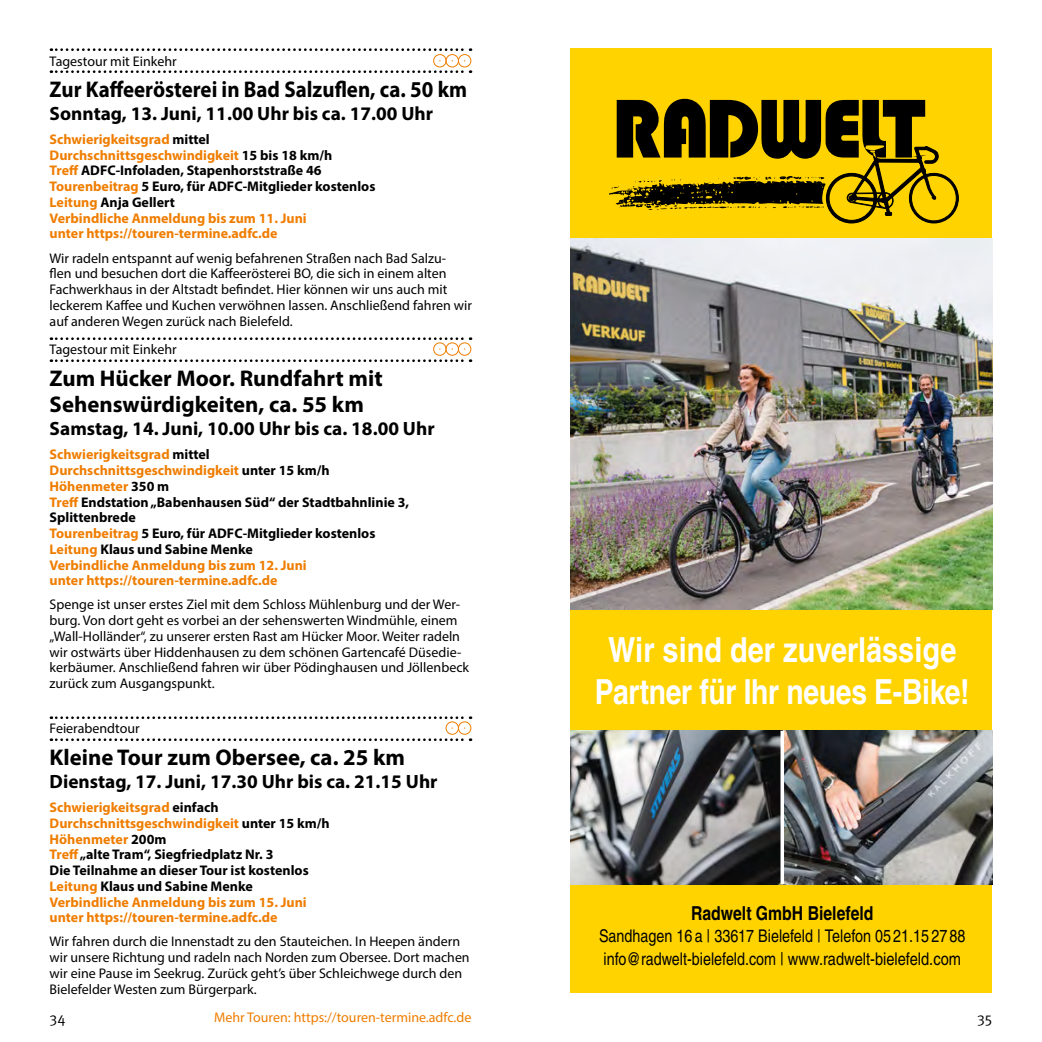
<style>
.page{position:relative;width:1042px;height:1042px;background:#fff}
.page>*{position:absolute;margin:0;border:0;box-sizing:border-box;transform-origin:0 0}
.t1{font:700 34.65px/42.5px "Nimbus San Con LOT";letter-spacing:-.01em;color:#fff;text-align:center}
.t2{font:700 22.75px/26.2px "Myriad Pro";color:#000}
.t3{font:700 22.75px "Myriad Pro";color:#000;scale:.92 1}
.t4{font:700 19.25px "Myriad Pro";color:#000}
.t5{font:700 19.25px "Nimbus San Con LOT";color:#000}
.t6{font:17.5px/22.8px "Nimbus San Con LOT";color:#000}
.t7{font:14.88px "Meta Pro Norm";color:#000}
.t8{font:14px/15.8px "Myriad Pro";color:#000}
.t9{font:700 14px/15.8px "Myriad Pro";color:#ef7d00}
.t10{font:14px "Myriad Pro";color:#ef7d00}
.s1{color:#000}
</style>
<div class="page">
<svg style="left:51px;top:70px;width:420px;height:3px"></svg>
<svg style="left:51px;top:48px;width:420px;height:3px"></svg>
<svg style="left:51px;top:337px;width:420px;height:3px"></svg>
<svg style="left:51px;top:359px;width:420px;height:3px"></svg>
<div style="left:433px;top:342px;width:13px;height:14px;border:1px solid #ef7d00;border-radius:50%"></div>
<div style="left:445px;top:342px;width:14px;height:14px;border:1px solid #ef7d00;border-radius:50%"></div>
<div style="left:458px;top:342px;width:13px;height:14px;border:1px solid #ef7d00;border-radius:50%"></div>
<div style="left:433px;top:54px;width:13px;height:13px;border:1px solid #ef7d00;border-radius:50%"></div>
<div style="left:445px;top:54px;width:14px;height:13px;border:1px solid #ef7d00;border-radius:50%"></div>
<div style="left:458px;top:54px;width:13px;height:13px;border:1px solid #ef7d00;border-radius:50%"></div>
<div style="left:570px;top:48px;width:422px;height:944px;background:#ffd300"></div>
<svg style="left:609px;top:99px;width:349px;height:124px"></svg>
<img style="left:570px;top:239px;width:422px;height:370px">
<img style="left:570px;top:731px;width:422px;height:153px">
<svg style="left:780px;top:731px;width:4px;height:153px"></svg>
<svg style="left:51px;top:716px;width:420px;height:3px"></svg>
<svg style="left:51px;top:738px;width:420px;height:3px"></svg>
<div style="left:445px;top:721px;width:14px;height:14px;border:1px solid #ef7d00;border-radius:50%"></div>
<div style="left:458px;top:721px;width:13px;height:14px;border:1px solid #ef7d00;border-radius:50%"></div>
<p class="t8" style="left:50px;top:53px;width:129px">Tagestour mit Einkehr</p>
<h2 class="t3" style="left:50px;top:74px;width:455px">Zur Kaffeerösterei in Bad Salzuflen, ca. 50 km</h2>
<h3 class="t4" style="left:50px;top:101px;width:385px">Sonntag, 13. Juni, 11.00 Uhr bis ca. 17.00 Uhr</h3>
<p class="t9" style="left:50px;top:131px;width:327px">Schwierigkeitsgrad <span class="s1">mittel </span>Durchschnittsgeschwindigkeit <span class="s1">15 bis 18 km/h<br></span>Treff <span class="s1">ADFC-Infoladen, Stapenhorststraße 46<br></span>Tourenbeitrag <span class="s1">5 Euro, für ADFC-Mitglieder kostenlos </span>Leitung <span class="s1">Anja Gellert<br></span>Verbindliche Anmeldung bis zum 11. Juni<br>unter https://touren-termine.adfc.de</p>
<p class="t8" style="left:50px;top:250px;width:424px">Wir radeln entspannt auf wenig befahrenen Straßen nach Bad Salzu-<br>flen und besuchen dort die Kaffeerösterei BO, die sich in einem alten Fachwerkhaus in der Altstadt befindet. Hier können wir uns auch mit leckerem Kaffee und Kuchen verwöhnen lassen. Anschließend fahren wir auf anderen Wegen zurück nach Bielefeld.</p>
<p class="t8" style="left:50px;top:341px;width:129px">Tagestour mit Einkehr</p>
<h2 class="t2" style="left:50px;top:364px;width:335px">Zum Hücker Moor. Rundfahrt mit<br>Sehenswürdigkeiten, ca. 55 km</h2>
<h3 class="t4" style="left:50px;top:416px;width:386px">Samstag, 14. Juni, 10.00 Uhr bis ca. 18.00 Uhr</h3>
<p class="t9" style="left:50px;top:446px;width:361px">Schwierigkeitsgrad <span class="s1">mittel<br></span>Durchschnittsgeschwindigkeit <span class="s1">unter 15 km/h </span>Höhenmeter <span class="s1">350 m<br></span>Treff <span class="s1">Endstation „Babenhausen Süd“ der Stadtbahnlinie 3, Splittenbrede<br></span>Tourenbeitrag <span class="s1">5 Euro, für ADFC-Mitglieder kostenlos </span>Leitung <span class="s1">Klaus und Sabine Menke<br></span>Verbindliche Anmeldung bis zum 12. Juni<br>unter https://touren-termine.adfc.de</p>
<p class="t8" style="left:50px;top:596px;width:421px">Spenge ist unser erstes Ziel mit dem Schloss Mühlenburg und der Wer&shy;burg. Von dort geht es vorbei an der sehenswerten Windmühle, einem „Wall-Holländer“, zu unserer ersten Rast am Hücker Moor. Weiter radeln wir ostwärts über Hiddenhausen zu dem schönen Gartencafé Düsedie&shy;kerbäumer. Anschließend fahren wir über Pödinghausen und Jöllenbeck zurück zum Ausgangspunkt.</p>
<p class="t8" style="left:50px;top:720px;width:92px">Feierabendtour</p>
<h2 class="t2" style="left:50px;top:743px;width:357px">Kleine Tour zum Obersee, ca. 25 km</h2>
<h3 class="t4" style="left:50px;top:769px;width:389px">Dienstag, 17. Juni, 17.30 Uhr bis ca. 21.15 Uhr</h3>
<p class="t9" style="left:50px;top:799px;width:282px">Schwierigkeitsgrad <span class="s1">einfach </span>Durchschnittsgeschwindigkeit <span class="s1">unter 15 km/h </span>Höhenmeter <span class="s1">200m<br></span>Treff <span class="s1">„alte Tram“, Siegfriedplatz Nr. 3<br>Die Teilnahme an dieser Tour ist kostenlos </span>Leitung <span class="s1">Klaus und Sabine Menke </span>Verbindliche Anmeldung bis zum 15. Juni unter https://touren-termine.adfc.de</p>
<p class="t8" style="left:50px;top:933px;width:421px">Wir fahren durch die Innenstadt zu den Stauteichen. In Heepen ändern wir unsere Richtung und radeln nach Norden zum Obersee. Dort machen wir eine Pause im Seekrug. Zurück geht’s über Schleichwege durch den Bielefelder Westen zum Bürgerpark.</p>
<h1 class="t1" style="left:595px;top:629px;width:376px">Wir sind der zuverlässige<br>Partner für Ihr neues E-Bike!</h1>
<h3 class="t5" style="left:691px;top:901px;width:184px">Radwelt GmbH Bielefeld</h3>
<p class="t6" style="left:599px;top:925px;width:368px">Sandhagen 16 a | 33617 Bielefeld | Telefon 05 21.15 27 88 info@radwelt-bielefeld.com | www.radwelt-bielefeld.com</p>
<p class="t7" style="left:50px;top:1006px;width:17px">34</p>
<p class="t10" style="left:214px;top:1009px;width:259px">Mehr Touren: https://touren-termine.adfc.de</p>
<p class="t7" style="left:977px;top:1006px;width:17px">35</p>
</div>
